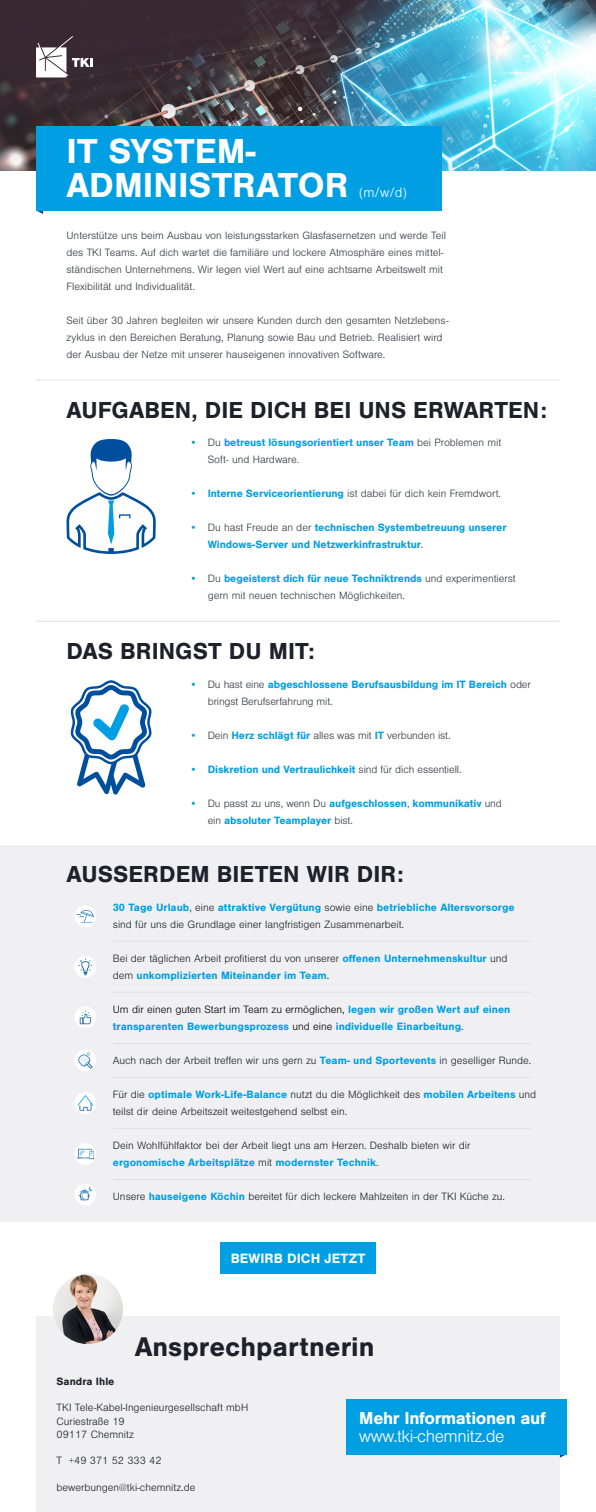
<style>
.page{position:relative;width:596px;height:1512px;background:#fff}
.page>*{position:absolute;margin:0;border:0;box-sizing:border-box;transform-origin:0 0}
.t1{font:700 36px/34px "Nimbus San";color:#fff}
.t2{font:700 28px "Nimbus San";color:#1c212a}
.t3{font:700 24px "Nimbus San";color:#1c212a}
.t4{font:700 18px "Nimbus San";letter-spacing:-.02em;color:#fff}
.t5{font:300 18px "Nimbus San";letter-spacing:-.02em;color:#fff}
.t6{font:700 14px "Nimbus San";letter-spacing:.005em;color:#fff}
.t7{font:300 14px "Nimbus San";color:#fff}
.t8{font:300 11px/17px "Nimbus San";color:#323841}
.t9{font:300 11px/17px "Nimbus San";color:#1c212a}
.t10{font:700 11px/17px "Nimbus San";letter-spacing:-.01em;color:#009fe3}
.t11{font:700 11px "Nimbus San";color:#1c212a}
.s1{color:#009fe3}
.s2{font-weight:700;color:#009fe3}
.s3{font-weight:300}
.s4{font-weight:300;color:#323841}
.s5{font-weight:300;color:#1c212a}
.s6{font-weight:300;color:#000}
</style>
<div class="page">
<img style="left:0;top:0;width:595px;height:170px">
<hr style="left:36px;top:620px;width:523px;height:1px;background:#e1e2e6">
<svg style="left:66px;top:439px;width:90px;height:115px"></svg>
<svg style="left:70px;top:680px;width:82px;height:114px"></svg>
<svg style="left:36px;top:36px;width:57px;height:41px"></svg>
<hr style="left:36px;top:379px;width:523px;height:1px;background:#e1e2e6">
<svg style="left:36px;top:210px;width:7px;height:4px"></svg>
<div style="left:36px;top:126px;width:405px;height:84px;background:#009fe3"></div>
<div style="left:36px;top:1316px;width:523px;height:195px;background:#f0f0f3"></div>
<div style="left:220px;top:1242px;width:155px;height:31px;background:#009fe3"></div>
<img style="left:53px;top:1273px;width:70px;height:70px;border-radius:35px">
<svg style="left:559px;top:1453px;width:7px;height:4px"></svg>
<div style="left:346px;top:1398px;width:220px;height:55px;background:#009fe3"></div>
<div style="left:0;top:844px;width:595px;height:377px;background:#f0f0f3"></div>
<hr style="left:113px;top:940px;width:418px;height:1px;background:#e1e2e6">
<hr style="left:113px;top:991px;width:418px;height:1px;background:#e1e2e6">
<hr style="left:113px;top:1042px;width:418px;height:1px;background:#e1e2e6">
<hr style="left:113px;top:1076px;width:418px;height:1px;background:#e1e2e6">
<hr style="left:113px;top:1127px;width:418px;height:1px;background:#e1e2e6">
<hr style="left:113px;top:1178px;width:418px;height:1px;background:#e1e2e6">
<div style="left:74px;top:905px;width:22px;height:22px;background:#fff;border-radius:50%"></div>
<svg style="left:76px;top:909px;width:18px;height:13px"></svg>
<div style="left:74px;top:955px;width:22px;height:22px;background:#fff;border-radius:50%"></div>
<svg style="left:78px;top:958px;width:14px;height:17px"></svg>
<div style="left:74px;top:1049px;width:22px;height:22px;background:#fff;border-radius:50%"></div>
<svg style="left:78px;top:1052px;width:14px;height:16px"></svg>
<svg style="left:74px;top:1091px;width:22px;height:22px"></svg>
<svg style="left:77px;top:1095px;width:16px;height:15px"></svg>
<svg style="left:74px;top:1142px;width:22px;height:22px"></svg>
<svg style="left:77px;top:1148px;width:17px;height:10px"></svg>
<div style="left:74px;top:1183px;width:22px;height:22px;background:#fff;border-radius:50%"></div>
<svg style="left:79px;top:1186px;width:13px;height:14px"></svg>
<div style="left:74px;top:1006px;width:22px;height:22px;background:#fff;border-radius:50%"></div>
<svg style="left:80px;top:1010px;width:11px;height:14px"></svg>
<h1 class="t1" style="left:66px;top:135px;width:283px">IT SYSTEM-<br>ADMINISTRATOR</h1>
<p class="t7" style="left:359px;top:185px;width:49px">(m/w/d)</p>
<p class="t8" style="left:66px;top:227px;width:381px">Unterstütze uns beim Ausbau von leistungsstarken Glasfasernetzen und werde Teil des TKI Teams. Auf dich wartet die familiäre und lockere Atmosphäre eines mittel&shy;ständischen Unternehmens. Wir legen viel Wert auf eine achtsame Arbeitswelt mit Flexibilität und Individualität.</p>
<p class="t8" style="left:66px;top:312px;width:383px">Seit über 30 Jahren begleiten wir unsere Kunden durch den gesamten Netzlebens&shy;zyklus in den Bereichen Beratung, Planung sowie Bau und Betrieb. Realisiert wird der Ausbau der Netze mit unserer hauseigenen innovativen Software.</p>
<h3 class="t3" style="left:66px;top:396px;width:481px">AUFGABEN, DIE DICH BEI UNS ERWARTEN:</h3>
<p class="t8" style="left:207px;top:434px;width:295px;text-indent:-18px"><span class="s1">•</span> Du <span class="s2">betreust lösungsorientiert unser Team</span> bei Problemen mit<br>Soft- und Hardware.</p>
<p class="t8" style="left:189px;top:485px;width:313px"><span class="s1">•</span> <span class="s2">Interne Serviceorientierung</span> ist dabei für dich kein Fremdwort.</p>
<p class="t10" style="left:207px;top:519px;width:300px;text-indent:-18px"><span class="s3">•</span> <span class="s4">Du hast Freude an der</span> technischen Systembetreuung unserer<br>Windows-Server und Netzwerkinfrastruktur<span class="s4">.</span></p>
<p class="t8" style="left:207px;top:570px;width:309px;text-indent:-18px"><span class="s1">•</span> Du <span class="s2">begeisterst dich für neue Techniktrends</span> und experimentierst gern mit neuen technischen Möglichkeiten.</p>
<h3 class="t3" style="left:66px;top:637px;width:250px">DAS BRINGST DU MIT:</h3>
<p class="t10" style="left:207px;top:675px;width:324px;text-indent:-18px"><span class="s3">•</span> <span class="s4">Du hast eine</span> abgeschlossene Berufsausbildung im IT Bereich <span class="s4">oder bringst Berufserfahrung mit.</span></p>
<p class="t8" style="left:189px;top:726px;width:262px"><span class="s1">•</span> Dein <span class="s2">Herz schlägt für</span> alles was mit <span class="s2">IT</span> verbunden ist.</p>
<p class="t10" style="left:189px;top:760px;width:273px"><span class="s3">•</span> Diskretion und Vertraulichkeit <span class="s4">sind für dich essentiell.</span></p>
<p class="t10" style="left:207px;top:794px;width:295px;text-indent:-18px"><span class="s3">•</span> <span class="s4">Du passt zu uns, wenn Du</span> aufgeschlossen<span class="s4">,</span> kommunikativ <span class="s4">und ein</span> absoluter Teamplayer <span class="s4">bist.</span></p>
<h3 class="t3" style="left:66px;top:860px;width:338px">AUSSERDEM BIETEN WIR DIR:</h3>
<p class="t9" style="left:113px;top:899px;width:403px"><span class="s2">30 Tage Urlaub</span>, eine <span class="s2">attraktive Vergütung</span> sowie eine <span class="s2">betriebliche Altersvorsorge </span>sind für uns die Grundlage einer langfristigen Zusammenarbeit.</p>
<p class="t10" style="left:113px;top:949px;width:396px"><span class="s5">Bei der täglichen Arbeit profitierst du von unserer</span> offenen Unternehmenskultur <span class="s5">und dem</span> unkomplizierten Miteinander im Team<span class="s6">.</span></p>
<p class="t10" style="left:113px;top:1000px;width:399px"><span class="s6">Um dir einen guten Start im Team zu ermöglichen,</span> legen wir großen Wert auf einen transparenten Bewerbungsprozess <span class="s6">und eine</span> individuelle Einarbeitung<span class="s6">.</span></p>
<p class="t9" style="left:113px;top:1052px;width:420px">Auch nach der Arbeit treffen wir uns gern zu <span class="s2">Team- und Sportevents</span> in geselliger Runde.</p>
<p class="t9" style="left:113px;top:1086px;width:424px">Für die <span class="s2">optimale Work-Life-Balance</span> nutzt du die Möglichkeit des <span class="s2">mobilen Arbeitens</span> und teilst dir deine Arbeitszeit weitestgehend selbst ein.</p>
<p class="t9" style="left:113px;top:1137px;width:359px">Dein Wohlfühlfaktor bei der Arbeit liegt uns am Herzen. Deshalb bieten wir dir <span class="s2">ergonomische Arbeitsplätze</span> mit <span class="s2">modernster Technik</span>.</p>
<p class="t9" style="left:113px;top:1188px;width:393px">Unsere <span class="s2">hauseigene Köchin</span> bereitet für dich leckere Mahlzeiten in der TKI Küche zu.</p>
<p class="t6" style="left:230px;top:1250px;width:136px">BEWIRB DICH JETZT</p>
<h2 class="t2" style="left:135px;top:1331px;width:241px">Ansprechpartnerin</h2>
<p class="t11" style="left:57px;top:1374px;width:59px">Sandra Ihle</p>
<p class="t9" style="left:57px;top:1401px;width:193px;line-height:13.2px">TKI Tele-Kabel-Ingenieurgesellschaft mbH<br>Curiestraße 19<br>09117 Chemnitz</p>
<p class="t9" style="left:57px;top:1452px;width:106px">T +49 371 52 333 42</p>
<p class="t9" style="left:57px;top:1478px;width:140px">bewerbungen@tki-chemnitz.de</p>
<h3 class="t4" style="left:359px;top:1407px;width:188px">Mehr Informationen auf</h3>
<h3 class="t5" style="left:359px;top:1425px;width:147px">www.tki-chemnitz.de</h3>
</div>
